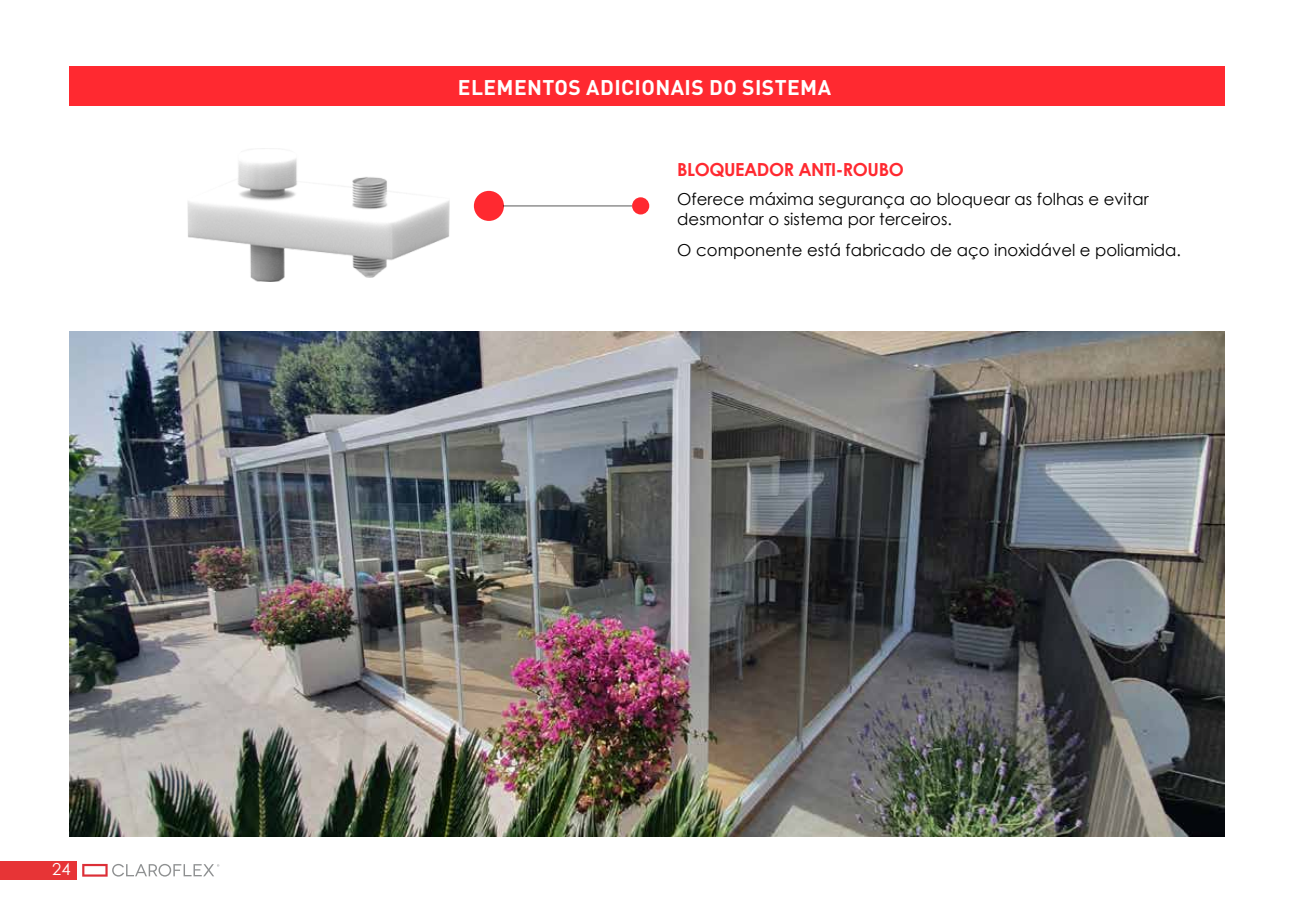
<style>
.page{position:relative;width:1289px;height:919px;background:#fff}
.page>*{position:absolute;margin:0;border:0;box-sizing:border-box;transform-origin:0 0}
.t1{font:700 21px "DIN Pro";letter-spacing:.02em;color:#fff}
.t2{font:700 18px "Century Gothic";letter-spacing:-.025em;color:#ff2930}
.t3{font:16.5px/19.8px "Century Gothic";color:#000}
.t4{font:16.5px "Century Gothic";color:#fff}
</style>
<div class="page">
<div style="left:0;top:861px;width:76px;height:18px;background:#e73436"></div>
<svg style="left:82px;top:863px;width:137px;height:13px"></svg>
<img style="left:187px;top:148px;width:262px;height:133px">
<div style="left:69px;top:67px;width:1155px;height:39px;background:#ff2930"></div>
<div style="left:474px;top:191px;width:30px;height:30px;background:#ff2930;border-radius:50%"></div>
<div style="left:632px;top:197px;width:17px;height:17px;background:#ff2930;border-radius:50%"></div>
<hr style="left:503px;top:205px;width:129px;height:2px;background:#000">
<img style="left:69px;top:332px;width:1155px;height:504px">
<p class="t4" style="left:52px;top:857px;width:20px">24</p>
<p class="t1" style="left:458px;top:70px;width:375px">ELEMENTOS ADICIONAIS DO SISTEMA</p>
<p class="t2" style="left:677px;top:156px;width:228px">BLOQUEADOR ANTI-ROUBO</p>
<p class="t3" style="left:677px;top:188px;width:473px">Oferece máxima segurança ao bloquear as folhas e evitar desmontar o sistema por terceiros.</p>
<p class="t3" style="left:677px;top:240px;width:505px">O componente está fabricado de aço inoxidável e poliamida.</p>
</div>
